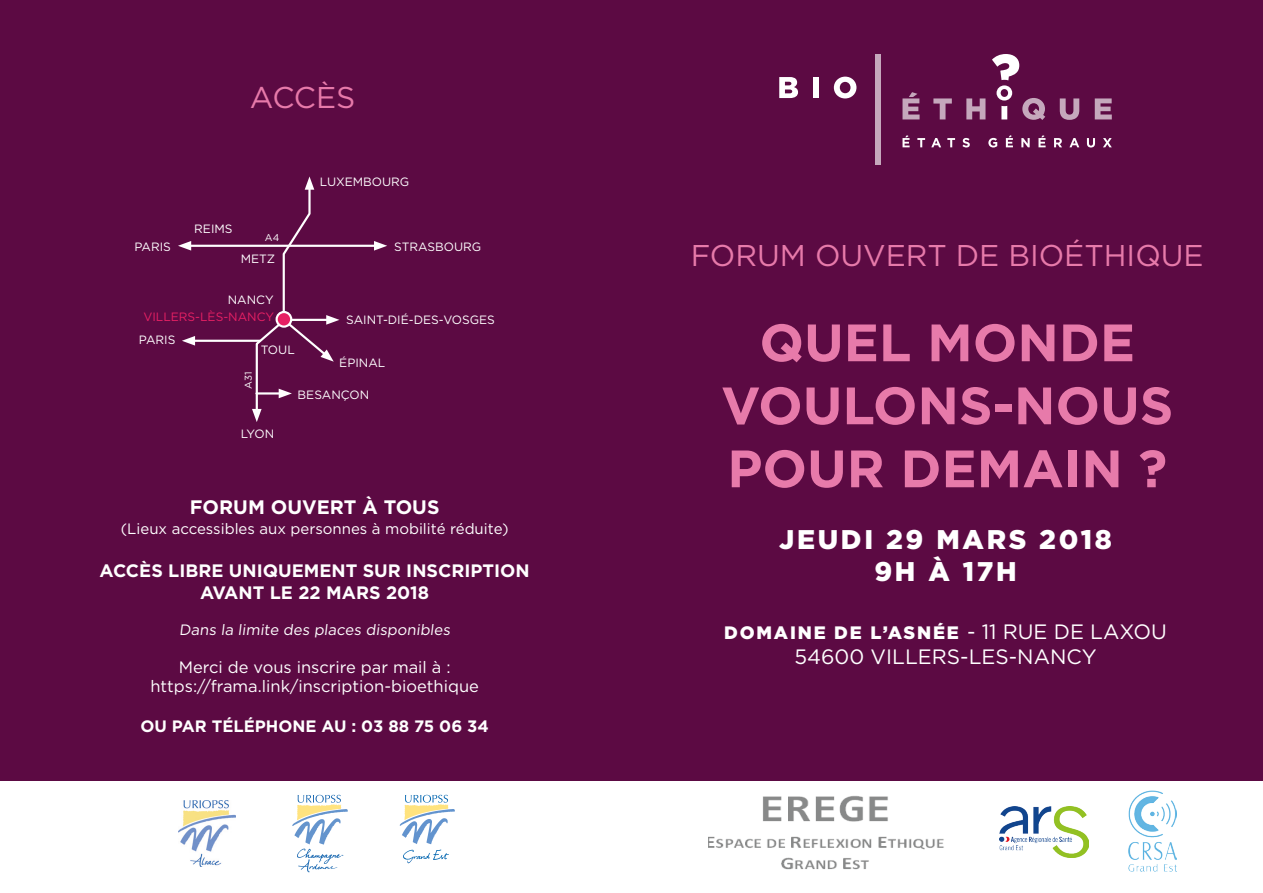
<style>
.page{position:relative;width:1263px;height:893px;background:#fff}
.page>*{position:absolute;margin:0;border:0;box-sizing:border-box;transform-origin:0 0}
.t1{font:700 52.5px/63px "Gotham";color:#e77aaa;text-align:center}
.t2{font:30px "Gotham";color:#e77aaa}
.t3{font:900 27px/32.4px "Gotham";letter-spacing:.1em;color:#fff;text-align:center}
.t4{font:20.85px "Gotham";color:#fff}
.t5{font:700 19.5px "Gotham";color:#fff}
.t6{font:700 18px "Gotham";color:#fff}
.t7{font:900 18px "Gotham";letter-spacing:.1em;color:#fff}
.t8{font:16.5px "Gotham";color:#fff}
.t9{font:700 16.5px "Gotham";color:#fff}
.t10{font:15px "Gotham";color:#fff}
.t11{font:12px "Gotham";color:#fff}
.t12{font:12px "Gotham";color:#e72064}
.t13{font:9.9px "Gotham";color:#fff}
.s1{font-weight:400;font-size:20.85px}
</style>
<div class="page">
<div style="left:0;top:0;width:1263px;height:780px;background:#5c0a43"></div>
<svg style="left:902px;top:135px;width:7px;height:12px"></svg>
<svg style="left:917px;top:138px;width:8px;height:9px"></svg>
<svg style="left:931px;top:138px;width:10px;height:9px"></svg>
<svg style="left:947px;top:138px;width:8px;height:9px"></svg>
<svg style="left:962px;top:138px;width:8px;height:9px"></svg>
<svg style="left:988px;top:138px;width:9px;height:10px"></svg>
<svg style="left:1006px;top:135px;width:7px;height:12px"></svg>
<svg style="left:1021px;top:138px;width:9px;height:9px"></svg>
<svg style="left:1038px;top:135px;width:7px;height:12px"></svg>
<svg style="left:1054px;top:138px;width:8px;height:9px"></svg>
<svg style="left:1069px;top:138px;width:10px;height:9px"></svg>
<svg style="left:1087px;top:138px;width:8px;height:9px"></svg>
<svg style="left:1103px;top:138px;width:9px;height:9px"></svg>
<svg style="left:779px;top:77px;width:19px;height:21px"></svg>
<div style="left:813px;top:77px;width:6px;height:21px;background:#fff"></div>
<div style="left:875px;top:54px;width:6px;height:111px;background:#c5a8bc"></div>
<svg style="left:834px;top:77px;width:22px;height:21px"></svg>
<svg style="left:902px;top:92px;width:17px;height:27px"></svg>
<svg style="left:933px;top:98px;width:19px;height:21px"></svg>
<svg style="left:966px;top:98px;width:19px;height:21px"></svg>
<svg style="left:1060px;top:98px;width:19px;height:22px"></svg>
<svg style="left:1095px;top:98px;width:17px;height:21px"></svg>
<svg style="left:992px;top:54px;width:53px;height:66px"></svg>
<img style="left:999px;top:806px;width:89px;height:52px">
<svg style="left:400px;top:795px;width:55px;height:68px"></svg>
<img style="left:179px;top:801px;width:56px;height:65px">
<svg style="left:292px;top:795px;width:56px;height:77px"></svg>
<img style="left:708px;top:795px;width:236px;height:75px">
<hr style="left:187px;top:245px;width:191px;height:2px;background:#fff">
<svg style="left:178px;top:241px;width:13px;height:10px"></svg>
<svg style="left:374px;top:241px;width:13px;height:10px"></svg>
<hr style="left:191px;top:340px;width:69px;height:2px;background:#fff">
<svg style="left:182px;top:336px;width:13px;height:10px"></svg>
<svg style="left:252px;top:176px;width:87px;height:246px"></svg>
<div style="left:277px;top:312px;width:14px;height:15px;background:#e72064;border-radius:50%"></div>
<div style="left:276px;top:311px;width:16px;height:17px;border:2px solid #fff;border-radius:50%"></div>
<img style="left:1129px;top:790px;width:48px;height:82px">
<p class="t2" style="left:250px;top:78px;width:107px">ACCÈS</p>
<p class="t11" style="left:134px;top:239px;width:38px">PARIS</p>
<p class="t11" style="left:194px;top:221px;width:40px">REIMS</p>
<p class="t13" style="left:265px;top:231px;width:16px">A4</p>
<p class="t11" style="left:241px;top:251px;width:36px">METZ</p>
<p class="t11" style="left:320px;top:174px;width:91px">LUXEMBOURG</p>
<p class="t11" style="left:394px;top:239px;width:89px">STRASBOURG</p>
<p class="t11" style="left:228px;top:292px;width:47px">NANCY</p>
<p class="t12" style="left:143px;top:309px;width:132px">VILLERS-LÈS-NANCY</p>
<p class="t11" style="left:346px;top:312px;width:150px">SAINT-DIÉ-DES-VOSGES</p>
<p class="t11" style="left:339px;top:355px;width:48px">ÉPINAL</p>
<p class="t11" style="left:298px;top:387px;width:73px">BESANÇON</p>
<p class="t11" style="left:139px;top:332px;width:38px">PARIS</p>
<p class="t11" style="left:261px;top:342px;width:36px">TOUL</p>
<p class="t13" style="left:242px;top:389px;width:19px;rotate:-90deg">A31</p>
<p class="t11" style="left:241px;top:426px;width:35px">LYON</p>
<p class="t5" style="left:190px;top:494px;width:251px">FORUM OUVERT À TOUS</p>
<p class="t10" style="left:121px;top:519px;width:389px">(Lieux accessibles aux personnes à mobilité réduite)</p>
<p class="t6" style="left:100px;top:559px;width:432px">ACCÈS LIBRE UNIQUEMENT SUR INSCRIPTION</p>
<p class="t6" style="left:200px;top:580px;width:231px">AVANT LE 22 MARS 2018</p>
<p class="t10" style="left:179px;top:620px;width:275px">Dans la limite des places disponibles</p>
<p class="t8" style="left:179px;top:656px;width:273px">Merci de vous inscrire par mail à :</p>
<p class="t8" style="left:150px;top:676px;width:330px">https://frama.link/inscription-bioethique</p>
<p class="t9" style="left:141px;top:715px;width:350px">OU PAR TÉLÉPHONE AU : 03 88 75 06 34</p>
<p class="t2" style="left:691px;top:237px;width:514px">FORUM OUVERT DE BIOÉTHIQUE</p>
<p class="t1" style="left:721px;top:311px;width:454px">QUEL MONDE<br>VOULONS-NOUS<br>POUR DEMAIN ?</p>
<p class="t3" style="left:779px;top:523px;width:334px">JEUDI 29 MARS 2018<br>9H À 17H</p>
<p class="t7" style="left:724px;top:620px;width:444px">DOMAINE DE L’ASNÉE <span class="s1">- 11 RUE DE LAXOU</span></p>
<p class="t4" style="left:794px;top:643px;width:304px">54600 VILLERS-LES-NANCY</p>
</div>
